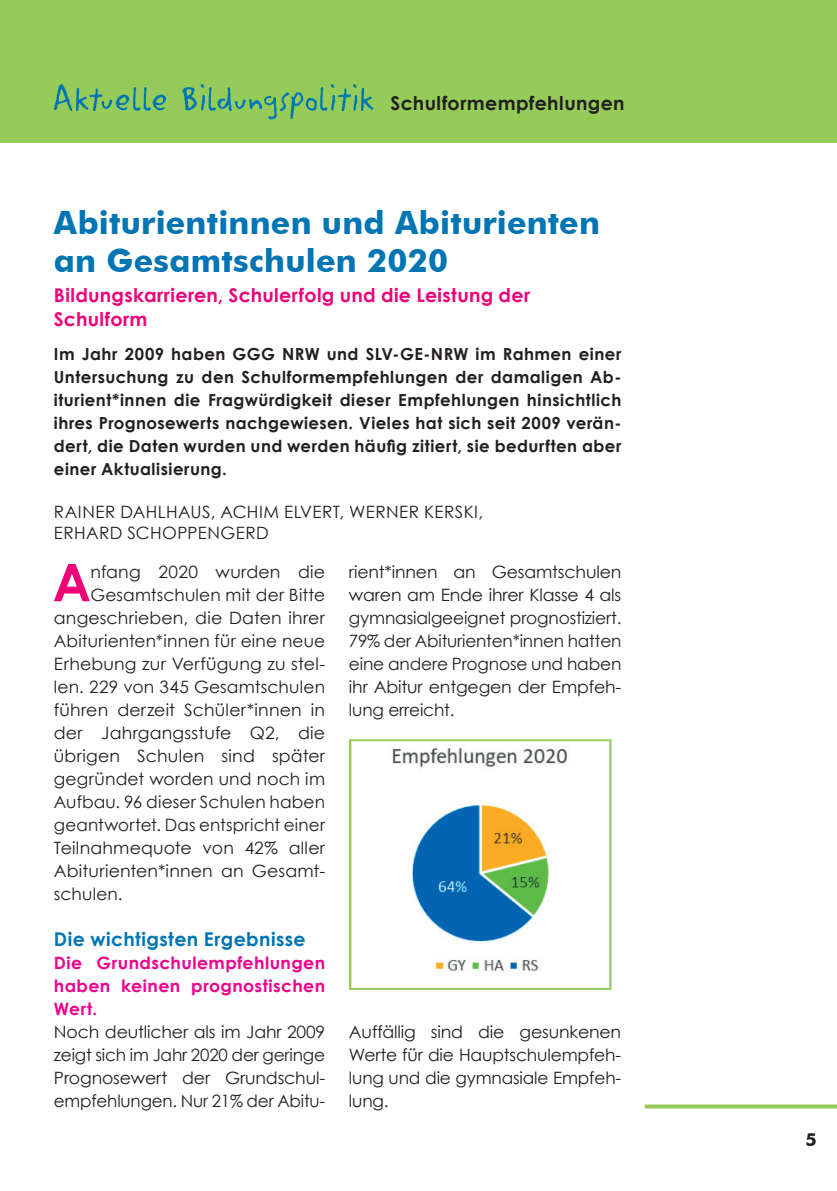
<style>
.page{position:relative;width:837px;height:1191px;background:#fff}
.page>*{position:absolute;margin:0;border:0;box-sizing:border-box;transform-origin:0 0}
.t1{font:700 52px "Century Gothic";color:#ed0277}
.t2{font:700 32px/38px "Futura BT";letter-spacing:.005em;color:#0075b4}
.t3{font:700 19px/24px "Century Gothic";letter-spacing:.02em;color:#ed0277}
.t4{font:700 19px "Century Gothic";letter-spacing:.02em;color:#0075b4}
.t5{font:700 19px "Century Gothic";letter-spacing:.02em;color:#231f20}
.t6{font:700 18px "Futura BT";color:#231f20}
.t7{font:17px/23px "Century Gothic";letter-spacing:.005em;color:#231f20;text-align:justify}
.t8{font:17px/20.4px "Century Gothic";letter-spacing:.025em;color:#231f20}
.t9{font:700 17px/23px "Century Gothic";letter-spacing:.025em;color:#ed028c;text-align:justify}
.t10{font:700 16.6px/23px "Century Gothic";letter-spacing:.03em;color:#231f20;text-align:justify}
</style>
<div class="page">
<div style="left:0;top:0;width:836px;height:143px;background:#95cb58"></div>
<svg style="left:644px;top:1104px;width:192px;height:4px"></svg>
<img style="left:392px;top:748px;width:176px;height:224px">
<div style="left:349px;top:739px;width:262px;height:251px;border:2px solid #95cb58"></div>
<svg style="left:54px;top:84px;width:319px;height:35px"></svg>
<p class="t5" style="left:390px;top:91px;width:235px">Schulformempfehlungen</p>
<h2 class="t2" style="left:54px;top:203px;width:547px">Abiturientinnen und Abiturienten an Gesamtschulen 2020</h2>
<p class="t3" style="left:54px;top:282px;width:477px">Bildungskarrieren, Schulerfolg und die Leistung der<br>Schulform</p>
<p class="t10" style="left:54px;top:342px;width:568px">Im Jahr 2009 haben GGG NRW und SLV-GE-NRW im Rahmen einer Untersuchung zu den Schulformempfehlungen der damaligen Ab&shy;iturient*innen die Fragwürdigkeit dieser Empfehlungen hinsichtlich ihres Prognosewerts nachgewiesen. Vieles hat sich seit 2009 verän&shy;dert, die Daten wurden und werden häufig zitiert, sie bedurften aber einer Aktualisierung.</p>
<p class="t8" style="left:54px;top:502px;width:430px">RAINER DAHLHAUS, ACHIM ELVERT, WERNER KERSKI,<br>ERHARD SCHOPPENGERD</p>
<h1 class="t1" style="left:53px;top:549px;width:40px">A</h1>
<p class="t7" style="left:90px;top:560px;width:236px">nfang 2020 wurden die</p>
<p class="t7" style="left:349px;top:560px;width:274px">rient*innen an Gesamtschulen waren am Ende ihrer Klasse 4 als gymnasialgeeignet prognostiziert.<br>79% der Abiturienten*innen hatten eine andere Prognose und haben ihr Abitur entgegen der Empfeh&shy;lung erreicht.</p>
<p class="t7" style="left:90px;top:583px;width:236px">Gesamtschulen mit der Bitte</p>
<p class="t7" style="left:54px;top:606px;width:272px">angeschrieben, die Daten ihrer</p>
<p class="t7" style="left:54px;top:629px;width:272px">Abiturienten*innen für eine neue</p>
<p class="t7" style="left:54px;top:652px;width:272px">Erhebung zur Verfügung zu stel-</p>
<p class="t7" style="left:54px;top:675px;width:272px">len. 229 von 345 Gesamtschulen</p>
<p class="t7" style="left:54px;top:698px;width:273px">führen derzeit Schüler*innen in</p>
<p class="t7" style="left:54px;top:721px;width:273px">der Jahrgangsstufe Q2, die</p>
<p class="t7" style="left:54px;top:744px;width:273px">übrigen Schulen sind später</p>
<p class="t7" style="left:54px;top:767px;width:272px">gegründet worden und noch im</p>
<p class="t7" style="left:54px;top:790px;width:273px">Aufbau. 96 dieser Schulen haben</p>
<p class="t7" style="left:54px;top:813px;width:273px">geantwortet. Das entspricht einer</p>
<p class="t7" style="left:54px;top:836px;width:273px">Teilnahmequote von 42% aller</p>
<p class="t7" style="left:54px;top:859px;width:272px">Abiturienten*innen an Gesamt-</p>
<p class="t7" style="left:54px;top:882px;width:70px">schulen.</p>
<p class="t4" style="left:54px;top:927px;width:253px">Die wichtigsten Ergebnisse</p>
<p class="t9" style="left:54px;top:951px;width:273px">Die Grundschulempfehlungen haben keinen prognostischen Wert.</p>
<p class="t7" style="left:54px;top:1020px;width:273px">Noch deutlicher als im Jahr 2009 zeigt sich im Jahr 2020 der geringe Prognosewert der Grundschul&shy;empfehlungen. Nur 21% der Abitu-</p>
<p class="t7" style="left:349px;top:1020px;width:274px">Auffällig sind die gesunkenen Werte für die Hauptschulempfeh&shy;lung und die gymnasiale Empfeh&shy;lung.</p>
<p class="t6" style="left:805px;top:1128px;width:13px">5</p>
</div>
